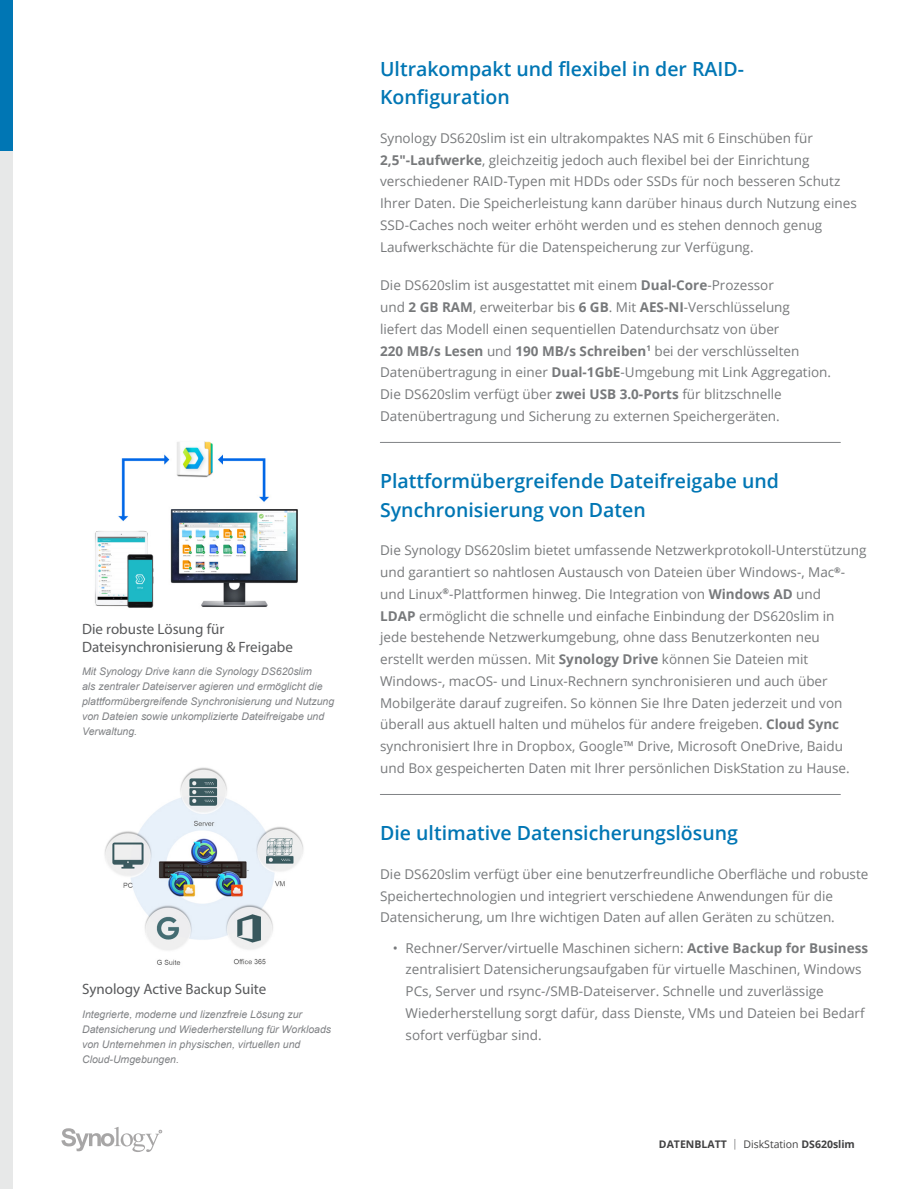
<style>
.page{position:relative;width:919px;height:1189px;background:#fff}
.page>*{position:absolute;margin:0;border:0;box-sizing:border-box;transform-origin:0 0}
.Chapter_Title{font:600 19.5px/28.5px "Open Sans";color:#0076b4}
.Graphic_Title{font:15px/18px "Myriad Pro";color:#58595b}
.Body_Content{font:13.5px/21.8px "Open Sans";color:#77797b}
.Graphic_Text{font:italic 10.5px/15px "Arial";color:#808285}
.t1{font:700 10.5px "Open Sans";color:#414142}
.s1{font-weight:700}
.s2{font-weight:300}
.s3{font-weight:400}
</style>
<div class="page">
<div style="left:0;top:151px;width:13px;height:1037px;background:#e7e8e8"></div>
<div style="left:0;top:0;width:13px;height:151px;background:#0076b4"></div>
<svg style="left:61px;top:1127px;width:101px;height:25px"></svg>
<hr style="left:380px;top:442px;width:460px;height:1px;background:#808285">
<hr style="left:380px;top:794px;width:460px;height:1px;background:#808285">
<img style="left:104px;top:767px;width:200px;height:198px">
<img style="left:95px;top:441px;width:203px;height:167px">
<p class="Graphic_Title" style="left:82px;top:620px;width:212px">Die robuste Lösung für<br>Dateisynchronisierung &amp; Freigabe</p>
<p class="Graphic_Text" style="left:82px;top:664px;width:254px">Mit Synology Drive kann die Synology DS620slim<br>als zentraler Dateiserver agieren und ermöglicht die plattformübergreifende Synchronisierung und Nutzung von Dateien sowie unkomplizierte Dateifreigabe und Verwaltung.</p>
<p class="Graphic_Title" style="left:82px;top:980px;width:186px">Synology Active Backup Suite</p>
<p class="Graphic_Text" style="left:82px;top:1007px;width:251px">Integrierte, moderne und lizenzfreie Lösung zur Datensicherung und Wiederherstellung für Workloads von Unternehmen in physischen, virtuellen und Cloud-Umgebungen.</p>
<p class="Chapter_Title" style="left:380px;top:54px;width:365px">Ultrakompakt und flexibel in der RAID-<br>Konfiguration</p>
<p class="Body_Content" style="left:380px;top:127px;width:478px">Synology DS620slim ist ein ultrakompaktes NAS mit 6 Einschüben für <span class="s1">2,5"-Laufwerke</span>, gleichzeitig jedoch auch flexibel bei der Einrichtung verschiedener RAID-Typen mit HDDs oder SSDs für noch besseren Schutz Ihrer Daten. Die Speicherleistung kann darüber hinaus durch Nutzung eines SSD-Caches noch weiter erhöht werden und es stehen dennoch genug Laufwerkschächte für die Datenspeicherung zur Verfügung.</p>
<p class="Body_Content" style="left:380px;top:274px;width:452px">Die DS620slim ist ausgestattet mit einem <span class="s1">Dual-Core</span>-Prozessor<br>und <span class="s1">2 GB RAM</span>, erweiterbar bis <span class="s1">6 GB</span>. Mit <span class="s1">AES-NI</span>-Verschlüsselung<br>liefert das Modell einen sequentiellen Datendurchsatz von über<br><span class="s1">220 MB/s Lesen</span> und <span class="s1">190 MB/s Schreiben</span><sup>1</sup> bei der verschlüsselten Datenübertragung in einer <span class="s1">Dual-1GbE</span>-Umgebung mit Link Aggregation.<br>Die DS620slim verfügt über <span class="s1">zwei USB 3.0-Ports</span> für blitzschnelle Datenübertragung und Sicherung zu externen Speichergeräten.</p>
<p class="Chapter_Title" style="left:380px;top:466px;width:400px">Plattformübergreifende Dateifreigabe und<br>Synchronisierung von Daten</p>
<p class="Body_Content" style="left:380px;top:539px;width:488px">Die Synology DS620slim bietet umfassende Netzwerkprotokoll-Unterstützung und garantiert so nahtlosen Austausch von Dateien über Windows-, Mac<sup>®</sup>- und Linux<sup>®</sup>-Plattformen hinweg. Die Integration von <span class="s1">Windows AD</span> und<br><span class="s1">LDAP</span> ermöglicht die schnelle und einfache Einbindung der DS620slim in<br>jede bestehende Netzwerkumgebung, ohne dass Benutzerkonten neu erstellt werden müssen. Mit <span class="s1">Synology Drive</span> können Sie Dateien mit Windows-, macOS- und Linux-Rechnern synchronisieren und auch über Mobilgeräte darauf zugreifen. So können Sie Ihre Daten jederzeit und von überall aus aktuell halten und mühelos für andere freigeben. <span class="s1">Cloud Sync </span>synchronisiert Ihre in Dropbox, Google™ Drive, Microsoft OneDrive, Baidu und Box gespeicherten Daten mit Ihrer persönlichen DiskStation zu Hause.</p>
<p class="Chapter_Title" style="left:380px;top:818px;width:359px">Die ultimative Datensicherungslösung</p>
<p class="Body_Content" style="left:380px;top:863px;width:490px">Die DS620slim verfügt über eine benutzerfreundliche Oberfläche und robuste<br>Speichertechnologien und integriert verschiedene Anwendungen für die<br>Datensicherung, um Ihre wichtigen Daten auf allen Geräten zu schützen.</p>
<p class="Body_Content" style="left:406px;top:936px;width:464px;text-indent:-13px">• Rechner/Server/virtuelle Maschinen sichern: <span class="s1">Active Backup for Business </span>zentralisiert Datensicherungsaufgaben für virtuelle Maschinen, Windows PCs, Server und rsync-/SMB-Dateiserver. Schnelle und zuverlässige Wiederherstellung sorgt dafür, dass Dienste, VMs und Dateien bei Bedarf sofort verfügbar sind.</p>
<p class="t1" style="left:659px;top:1137px;width:197px">DATENBLATT <span class="s2">|</span> <span class="s3">DiskStation</span> DS620slim</p>
</div>
